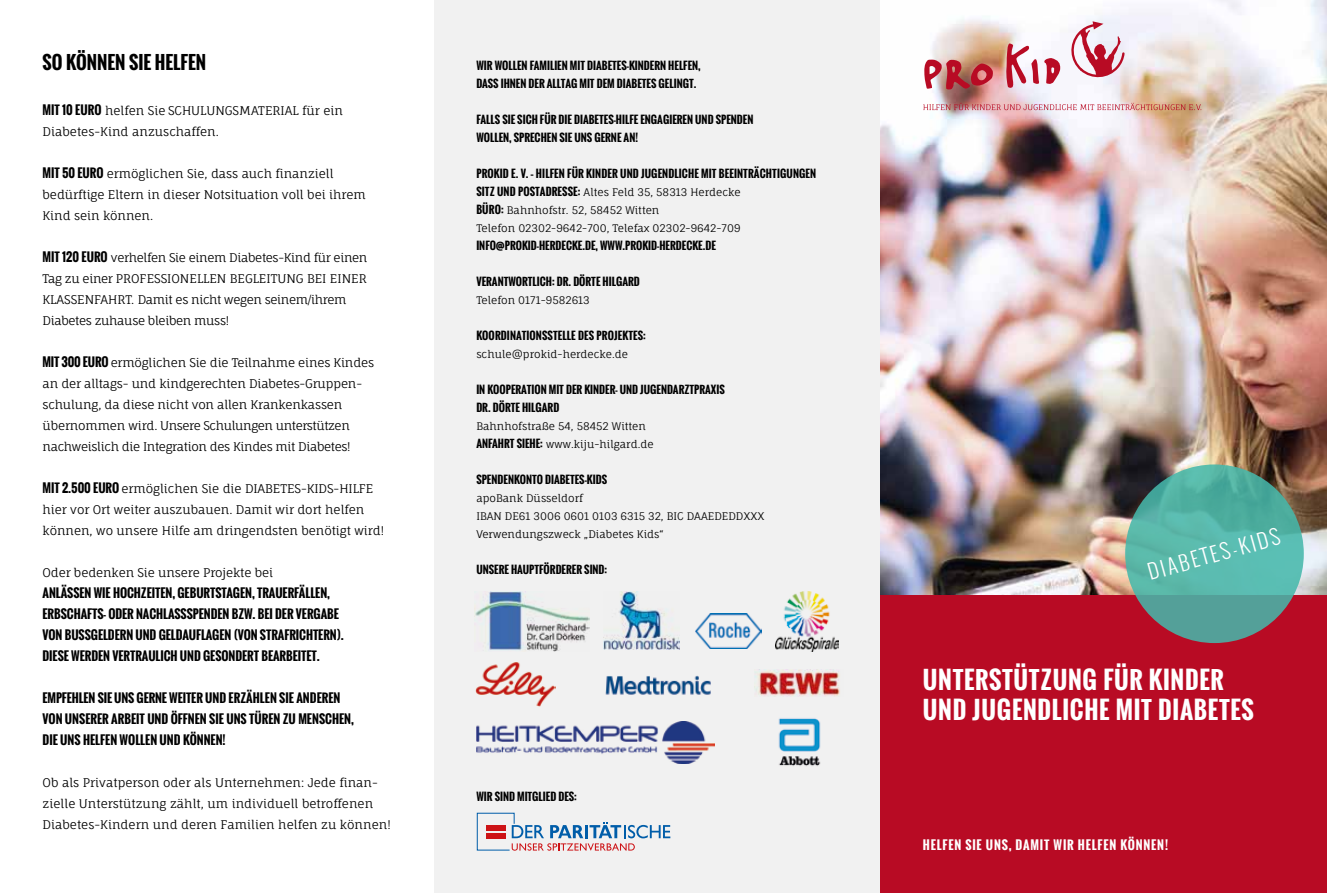
<style>
.page{position:relative;width:1327px;height:893px;background:#fff}
.page>*{position:absolute;margin:0;border:0;box-sizing:border-box;transform-origin:0 0}
.t1{font:700 24px/30px "Oswald";letter-spacing:.03em;color:#fff}
.t2{font:300 20.4px "Oswald";color:#fff}
.t3{font:700 18px "Oswald";color:#000}
.t4{font:12px/21px "Fauna One";letter-spacing:-.005em;color:#000}
.t5{font:700 12px/21px "Oswald";letter-spacing:-.005em;color:#000}
.t6{font:12px/21px "Fauna One";letter-spacing:-.03em;color:#000}
.t7{font:700 12px "Oswald";letter-spacing:.07em;color:#fff}
.t8{font:700 10.5px/18px "Oswald";color:#000}
.t9{font:10.5px/18px "Fauna One";color:#000}
.s1{font-family:"Oswald";font-weight:700}
</style>
<div class="page">
<div style="left:434px;top:0;width:446px;height:893px;background:#f1f1f1"></div>
<svg style="left:476px;top:812px;width:194px;height:39px"></svg>
<img style="left:880px;top:0;width:447px;height:595px">
<svg style="left:924px;top:59px;width:69px;height:31px;background:#c05b5f"></svg>
<svg style="left:1006px;top:43px;width:54px;height:45px"></svg>
<svg style="left:1069px;top:21px;width:57px;height:60px"></svg>
<svg style="left:923px;top:103px;width:278px;height:7px;background:#d9a2a1"></svg>
<div style="left:880px;top:595px;width:447px;height:298px;background:#b80b24"></div>
<svg style="left:1125px;top:464px;width:178px;height:179px;background:#55b0a4"></svg>
<img style="left:754px;top:670px;width:86px;height:27px">
<img style="left:605px;top:675px;width:106px;height:20px">
<img style="left:476px;top:662px;width:80px;height:44px">
<img style="left:476px;top:721px;width:238px;height:42px">
<img style="left:474px;top:591px;width:115px;height:61px">
<img style="left:604px;top:592px;width:75px;height:57px">
<img style="left:695px;top:614px;width:67px;height:34px">
<img style="left:775px;top:592px;width:63px;height:59px">
<img style="left:778px;top:718px;width:43px;height:48px">
<h3 class="t3" style="left:43px;top:49px;width:165px">SO KÖNNEN SIE HELFEN</h3>
<p class="t4" style="left:43px;top:100px;width:302px"><span class="s1">MIT 10 EURO</span> helfen Sie SCHULUNGSMATERIAL für ein<br>Diabetes-Kind anzuschaffen.</p>
<p class="t4" style="left:43px;top:163px;width:325px"><span class="s1">MIT 50 EURO</span> ermöglichen Sie, dass auch finanziell bedürftige Eltern in dieser Notsituation voll bei ihrem<br>Kind sein können.</p>
<p class="t6" style="left:43px;top:247px;width:326px"><span class="s1">MIT 120 EURO</span> verhelfen Sie einem Diabetes-Kind für einen Tag zu einer PROFESSIONELLEN BEGLEITUNG BEI EINER KLASSENFAHRT. Damit es nicht wegen seinem/ihrem Diabetes zuhause bleiben muss!</p>
<p class="t4" style="left:43px;top:352px;width:333px"><span class="s1">MIT 300 EURO</span> ermöglichen Sie die Teilnahme eines Kindes an der alltags- und kindgerechten Diabetes-Gruppen&shy;schulung, da diese nicht von allen Krankenkassen übernommen wird. Unsere Schulungen unterstützen nachweislich die Integration des Kindes mit Diabetes!</p>
<p class="t4" style="left:43px;top:478px;width:343px"><span class="s1">MIT 2.500 EURO</span> ermöglichen Sie die DIABETES-KIDS-HILFE hier vor Ort weiter auszubauen. Damit wir dort helfen können, wo unsere Hilfe am dringendsten benötigt wird!</p>
<p class="t4" style="left:43px;top:562px;width:232px">Oder bedenken Sie unsere Projekte bei</p>
<p class="t5" style="left:43px;top:582px;width:303px">ANLÄSSEN WIE HOCHZEITEN, GEBURTSTAGEN, TRAUERFÄLLEN, ERBSCHAFTS- ODER NACHLASSSPENDEN BZW. BEI DER VERGABE VON BUSSGELDERN UND GELDAUFLAGEN (VON STRAFRICHTERN).<br>DIESE WERDEN VERTRAULICH UND GESONDERT BEARBEITET.</p>
<p class="t5" style="left:43px;top:687px;width:313px">EMPFEHLEN SIE UNS GERNE WEITER UND ERZÄHLEN SIE ANDEREN<br>VON UNSERER ARBEIT UND ÖFFNEN SIE UNS TÜREN ZU MENSCHEN,<br>DIE UNS HELFEN WOLLEN UND KÖNNEN!</p>
<p class="t4" style="left:43px;top:772px;width:350px">Ob als Privatperson oder als Unternehmen: Jede finan&shy;zielle Unterstützung zählt, um individuell betroffenen<br>Diabetes-Kindern und deren Familien helfen zu können!</p>
<p class="t8" style="left:476px;top:57px;width:226px">WIR WOLLEN FAMILIEN MIT DIABETES-KINDERN HELFEN,<br>DASS IHNEN DER ALLTAG MIT DEM DIABETES GELINGT.</p>
<p class="t8" style="left:476px;top:111px;width:278px">FALLS SIE SICH FÜR DIE DIABETES-HILFE ENGAGIEREN UND SPENDEN<br>WOLLEN, SPRECHEN SIE UNS GERNE AN!</p>
<p class="t8" style="left:476px;top:165px;width:341px">PROKID E. V. – HILFEN FÜR KINDER UND JUGENDLICHE MIT BEEINTRÄCHTIGUNGEN</p>
<p class="t9" style="left:476px;top:183px;width:266px"><span class="s1">SITZ UND POSTADRESSE:</span> Altes Feld 35, 58313 Herdecke<br><span class="s1">BÜRO:</span> Bahnhofstr. 52, 58452 Witten<br>Telefon 02302-9642-700, Telefax 02302-9642-709</p>
<p class="t8" style="left:476px;top:237px;width:241px">INFO@PROKID-HERDECKE.DE, WWW.PROKID-HERDECKE.DE</p>
<p class="t8" style="left:476px;top:273px;width:165px">VERANTWORTLICH: DR. DÖRTE HILGARD</p>
<p class="t9" style="left:476px;top:291px;width:115px">Telefon 0171-9582613</p>
<p class="t8" style="left:476px;top:327px;width:171px">KOORDINATIONSSTELLE DES PROJEKTES:</p>
<p class="t9" style="left:476px;top:345px;width:153px">schule@prokid-herdecke.de</p>
<p class="t8" style="left:476px;top:381px;width:250px">IN KOOPERATION MIT DER KINDER- UND JUGENDARZTPRAXIS<br>DR. DÖRTE HILGARD</p>
<p class="t9" style="left:476px;top:417px;width:179px">Bahnhofstraße 54, 58452 Witten<br><span class="s1">ANFAHRT SIEHE:</span> www.kiju-hilgard.de</p>
<p class="t8" style="left:476px;top:471px;width:132px">SPENDENKONTO DIABETES-KIDS</p>
<p class="t9" style="left:476px;top:489px;width:290px">apoBank Düsseldorf<br>IBAN DE61 3006 0601 0103 6315 32, BIC DAAEDEDDXXX<br>Verwendungszweck „Diabetes Kids“</p>
<p class="t8" style="left:476px;top:561px;width:132px">UNSERE HAUPTFÖRDERER SIND:</p>
<p class="t8" style="left:476px;top:788px;width:102px">WIR SIND MITGLIED DES:</p>
<h2 class="t2" style="left:1144px;top:557px;width:138px;rotate:-15deg">DIABETES-KIDS</h2>
<h1 class="t1" style="left:923px;top:665px;width:332px">UNTERSTÜTZUNG FÜR KINDER<br>UND JUGENDLICHE MIT DIABETES</h1>
<p class="t7" style="left:923px;top:835px;width:247px">HELFEN SIE UNS, DAMIT WIR HELFEN KÖNNEN!</p>
</div>
